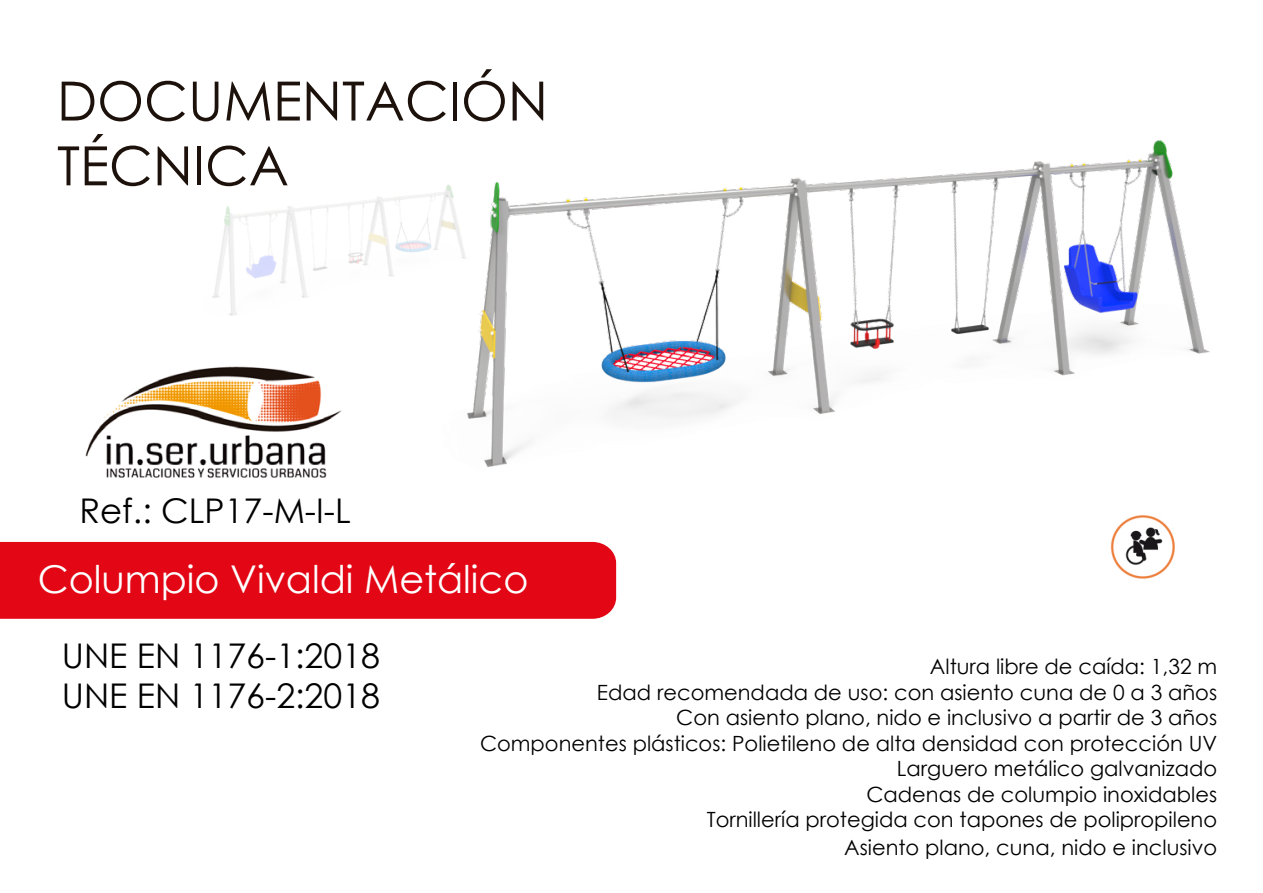
<style>
.page{position:relative;width:1263px;height:893px;background:#fff}
.page>*{position:absolute;margin:0;border:0;box-sizing:border-box;transform-origin:0 0}
.t1{font:38.25px "Century Gothic";color:#fff}
.t2{font:34.05px/40.8px "Century Gothic";color:#000}
.t3{font:21px/25.5px "Century Gothic";color:#000;text-align:right}
</style>
<div class="page">
<img style="left:85px;top:366px;width:257px;height:112px">
<img style="left:212px;top:186px;width:213px;height:130px">
<img style="left:425px;top:80px;width:785px;height:520px">
<svg style="left:62px;top:82px;width:32px;height:39px"></svg>
<svg style="left:100px;top:81px;width:41px;height:40px"></svg>
<svg style="left:147px;top:81px;width:38px;height:40px"></svg>
<svg style="left:193px;top:82px;width:25px;height:39px"></svg>
<svg style="left:226px;top:82px;width:44px;height:39px"></svg>
<svg style="left:278px;top:82px;width:22px;height:39px"></svg>
<svg style="left:307px;top:82px;width:30px;height:39px"></svg>
<svg style="left:343px;top:81px;width:103px;height:40px"></svg>
<hr style="left:453px;top:82px;width:4px;height:39px;background:#1d110b">
<svg style="left:464px;top:69px;width:41px;height:52px"></svg>
<svg style="left:513px;top:82px;width:30px;height:39px"></svg>
<svg style="left:58px;top:146px;width:21px;height:39px"></svg>
<svg style="left:85px;top:134px;width:65px;height:52px"></svg>
<svg style="left:158px;top:146px;width:30px;height:39px"></svg>
<hr style="left:197px;top:146px;width:4px;height:39px;background:#1d110b">
<svg style="left:208px;top:146px;width:80px;height:40px"></svg>
<div style="left:0;top:542px;width:616px;height:77px;background:#e30614"></div>
<img style="left:1108px;top:515px;width:70px;height:68px">
<h2 class="t2" style="left:79px;top:489px;width:273px">Ref.: CLP17-M-I-L</h2>
<h1 class="t1" style="left:38px;top:552px;width:492px">Columpio Vivaldi Metálico</h1>
<h2 class="t2" style="left:62px;top:634px;width:320px">UNE EN 1176-1:2018<br>UNE EN 1176-2:2018</h2>
<p class="t3" style="left:930px;top:654px;width:289px">Altura libre de caída: 1,32 m</p>
<p class="t3" style="left:597px;top:679px;width:622px">Edad recomendada de uso: con asiento cuna de 0 a 3 años</p>
<p class="t3" style="left:480px;top:704px;width:739px">Con asiento plano, nido e inclusivo a partir de 3 años<br>Componentes plásticos: Polietileno de alta densidad con protección UV Larguero metálico galvanizado<br>Cadenas de columpio inoxidables<br>Tornillería protegida con tapones de polipropileno</p>
<p class="t3" style="left:844px;top:834px;width:374px">Asiento plano, cuna, nido e inclusivo</p>
</div>
